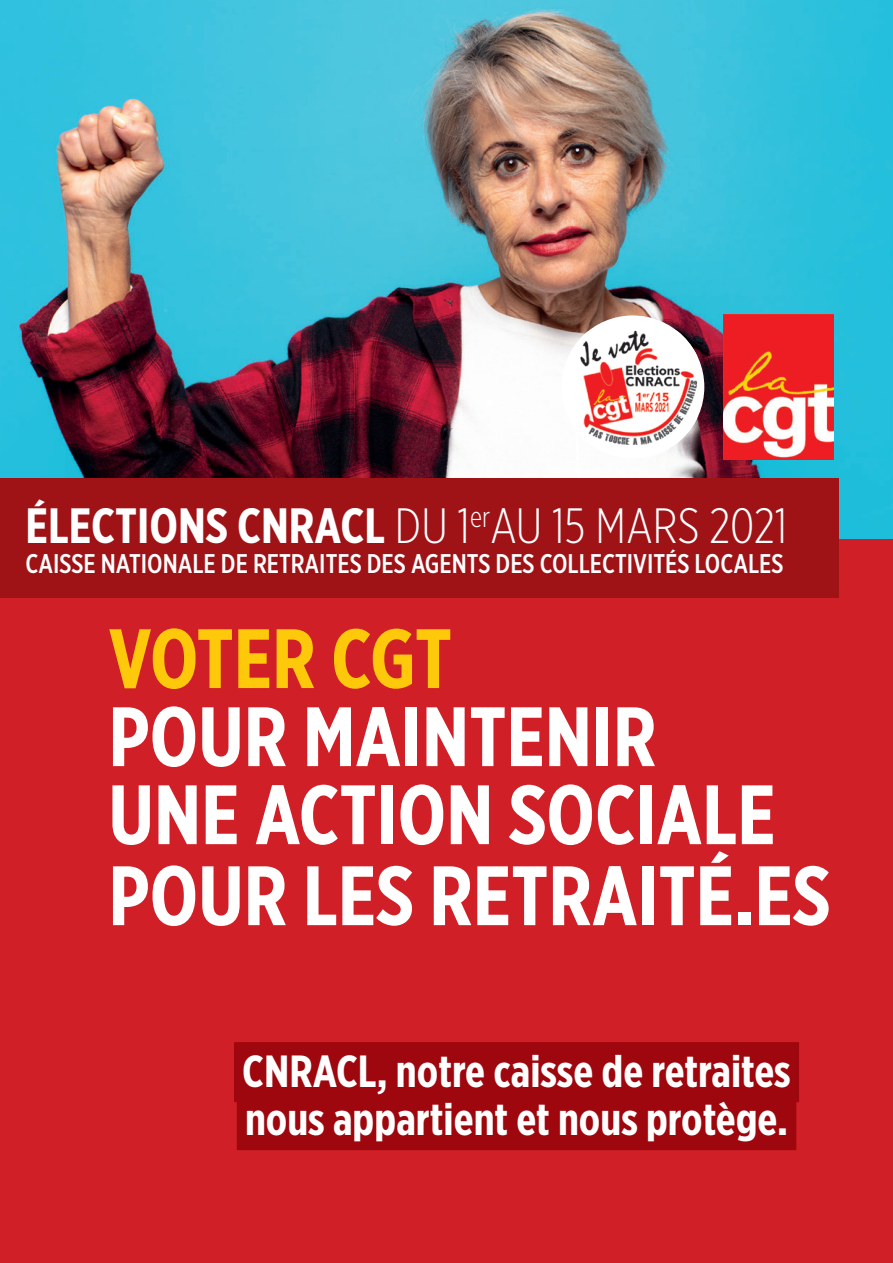
<style>
.page{position:relative;width:893px;height:1263px;background:#fff}
.page>*{position:absolute;margin:0;border:0;box-sizing:border-box;transform-origin:0 0}
.t1{font:700 84px/79.5px "Gotham X Narrow";color:#fff}
.t2{font:700 84px "Gotham X Narrow";letter-spacing:-.015em;color:#fec80b}
.t3{font:700 49.5px "Gotham X Narrow";color:#fff}
.t4{font:700 45px/48px "Gotham X Narrow";color:#fff}
.t5{font:500 27px "Gotham X Narrow";color:#fff}
.s1{font-weight:300}
</style>
<div class="page">
<img style="left:0;top:0;width:893px;height:540px">
<div style="left:0;top:540px;width:893px;height:723px;background:#d01f26"></div>
<div style="left:234px;top:1042px;width:565px;height:60px;background:#9d070d"></div>
<div style="left:237px;top:1090px;width:559px;height:60px;background:#9d070d"></div>
<img style="left:724px;top:315px;width:109px;height:144px">
<div style="left:561px;top:315px;width:143px;height:143px;background:#fff;border-radius:50%"></div>
<img style="left:580px;top:331px;width:117px;height:114px">
<div style="left:0;top:478px;width:838px;height:119px;background:#9f1317"></div>
<h2 class="t3" style="left:26px;top:495px;width:763px">ÉLECTIONS CNRACL <span class="s1">DU 1</span><sup>er</sup><span class="s1">AU 15 MARS 2021</span></h2>
<p class="t5" style="left:26px;top:547px;width:759px">CAISSE NATIONALE DE RETRAITES DES AGENTS DES COLLECTIVITÉS LOCALES</p>
<h1 class="t2" style="left:108px;top:607px;width:345px">VOTER CGT</h1>
<h1 class="t1" style="left:108px;top:696px;width:723px">POUR MAINTENIR<br>UNE ACTION SOCIALE<br>POUR LES RETRAITÉ.ES</h1>
<h3 class="t4" style="left:242px;top:1047px;width:550px">CNRACL, notre caisse de retraites nous appartient et nous protège.</h3>
</div>
